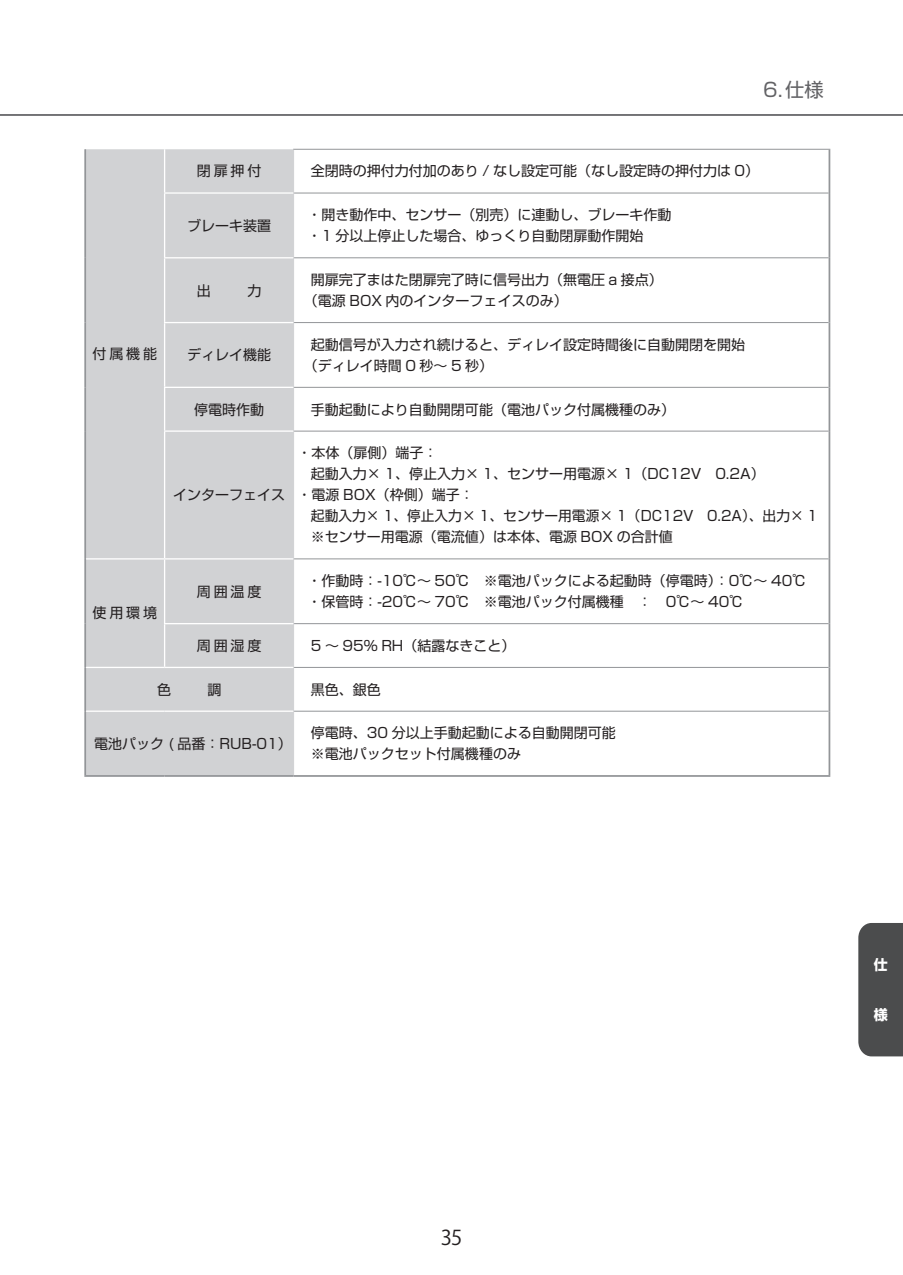
<style>
.page{position:relative;width:903px;height:1275px;background:#fff}
.page>*{position:absolute;margin:0;border:0;box-sizing:border-box;transform-origin:0 0}
.t1{font:20.3px "Koz Go Pro";color:#231f20}
.t2{font:19.25px "Shin Go Pro";color:#636366}
.t3{font:14px/21px "Shin Go Pro";color:#231f20}
.t4{font:700 14px "Shin Go Pro";color:#fff}
</style>
<div class="page">
<hr style="left:0;top:114px;width:903px;height:2px;background:#636366">
<div style="left:858px;top:923px;width:45px;height:133px;background:#4b4c4d"></div>
<div style="left:86px;top:149px;width:207px;height:518px;background:#d1d2d4"></div>
<div style="left:86px;top:668px;width:207px;height:107px;background:#d1d2d4"></div>
<hr style="left:293px;top:149px;width:537px;height:1px;background:#939598">
<hr style="left:294px;top:193px;width:534px;height:1px;background:#939598">
<hr style="left:294px;top:257px;width:534px;height:1px;background:#939598">
<hr style="left:294px;top:322px;width:534px;height:1px;background:#939598">
<hr style="left:294px;top:387px;width:534px;height:1px;background:#939598">
<hr style="left:294px;top:431px;width:534px;height:1px;background:#939598">
<hr style="left:294px;top:558px;width:534px;height:1px;background:#939598">
<hr style="left:294px;top:623px;width:534px;height:1px;background:#939598">
<hr style="left:294px;top:667px;width:534px;height:1px;background:#939598">
<hr style="left:294px;top:711px;width:534px;height:1px;background:#939598">
<hr style="left:293px;top:150px;width:1px;height:43px;background:#d1d2d4">
<hr style="left:293px;top:193px;width:1px;height:65px;background:#d1d2d4">
<hr style="left:293px;top:258px;width:1px;height:65px;background:#d1d2d4">
<hr style="left:293px;top:323px;width:1px;height:64px;background:#d1d2d4">
<hr style="left:293px;top:387px;width:1px;height:44px;background:#d1d2d4">
<hr style="left:293px;top:431px;width:1px;height:128px;background:#d1d2d4">
<hr style="left:293px;top:559px;width:1px;height:65px;background:#d1d2d4">
<hr style="left:293px;top:624px;width:1px;height:43px;background:#d1d2d4">
<hr style="left:293px;top:667px;width:1px;height:44px;background:#d1d2d4">
<hr style="left:293px;top:711px;width:1px;height:64px;background:#d1d2d4">
<hr style="left:84px;top:149px;width:2px;height:44px;background:#939598">
<hr style="left:84px;top:193px;width:2px;height:65px;background:#939598">
<hr style="left:84px;top:258px;width:2px;height:65px;background:#939598">
<hr style="left:84px;top:323px;width:2px;height:64px;background:#939598">
<hr style="left:84px;top:387px;width:2px;height:44px;background:#939598">
<hr style="left:84px;top:431px;width:2px;height:128px;background:#939598">
<hr style="left:828px;top:150px;width:2px;height:43px;background:#939598">
<hr style="left:828px;top:193px;width:2px;height:65px;background:#939598">
<hr style="left:828px;top:258px;width:2px;height:65px;background:#939598">
<hr style="left:828px;top:323px;width:2px;height:64px;background:#939598">
<hr style="left:828px;top:387px;width:2px;height:44px;background:#939598">
<hr style="left:828px;top:431px;width:2px;height:128px;background:#939598">
<hr style="left:84px;top:559px;width:2px;height:65px;background:#939598">
<hr style="left:84px;top:624px;width:2px;height:43px;background:#939598">
<hr style="left:828px;top:559px;width:2px;height:65px;background:#939598">
<hr style="left:828px;top:624px;width:2px;height:43px;background:#939598">
<hr style="left:84px;top:667px;width:2px;height:44px;background:#939598">
<hr style="left:828px;top:667px;width:2px;height:44px;background:#939598">
<hr style="left:84px;top:711px;width:2px;height:64px;background:#939598">
<hr style="left:828px;top:711px;width:2px;height:64px;background:#939598">
<hr style="left:294px;top:775px;width:536px;height:2px;background:#939598">
<hr style="left:84px;top:775px;width:81px;height:2px;background:#939598">
<hr style="left:165px;top:775px;width:129px;height:2px;background:#939598">
<hr style="left:164px;top:149px;width:1px;height:43px;background:#fff">
<hr style="left:164px;top:192px;width:129px;height:2px;background:#fff">
<hr style="left:164px;top:194px;width:1px;height:63px;background:#fff">
<hr style="left:164px;top:257px;width:129px;height:1px;background:#fff">
<hr style="left:164px;top:258px;width:1px;height:64px;background:#fff">
<hr style="left:164px;top:322px;width:129px;height:1px;background:#fff">
<hr style="left:164px;top:323px;width:1px;height:64px;background:#fff">
<hr style="left:164px;top:387px;width:129px;height:1px;background:#fff">
<hr style="left:164px;top:388px;width:1px;height:42px;background:#fff">
<hr style="left:164px;top:430px;width:129px;height:2px;background:#fff">
<hr style="left:164px;top:432px;width:1px;height:126px;background:#fff">
<hr style="left:86px;top:558px;width:79px;height:1px;background:#fff">
<hr style="left:165px;top:558px;width:128px;height:1px;background:#fff">
<hr style="left:164px;top:559px;width:1px;height:64px;background:#fff">
<hr style="left:164px;top:623px;width:129px;height:1px;background:#fff">
<hr style="left:164px;top:624px;width:1px;height:43px;background:#fff">
<hr style="left:86px;top:710px;width:79px;height:2px;background:#fff">
<hr style="left:165px;top:710px;width:128px;height:2px;background:#fff">
<h2 class="t2" style="left:763px;top:73px;width:62px">6.仕様</h2>
<p class="t3" style="left:93px;top:342px;width:66px">付属機能</p>
<p class="t3" style="left:93px;top:601px;width:66px">使用環境</p>
<p class="t3" style="left:197px;top:159px;width:66px">閉扉押付</p>
<p class="t3" style="left:311px;top:159px;width:450px">全閉時の押付力付加のあり / なし設定可能（なし設定時の押付力は 0）</p>
<p class="t3" style="left:187px;top:213px;width:86px">ブレーキ装置</p>
<p class="t3" style="left:307px;top:203px;width:365px">・開き動作中、センサー（別売）に連動し、ブレーキ作動・1 分以上停止した場合、ゆっくり自動閉扉動作開始</p>
<p class="t3" style="left:197px;top:278px;width:15px">出</p>
<p class="t3" style="left:247px;top:278px;width:15px">力</p>
<p class="t3" style="left:304px;top:267px;width:360px;text-indent:7px">開扉完了まはた閉扉完了時に信号出力（無電圧 a 接点）（電源 BOX 内のインターフェイスのみ）</p>
<p class="t3" style="left:187px;top:343px;width:86px">ディレイ機能</p>
<p class="t3" style="left:304px;top:332px;width:442px;text-indent:7px">起動信号が入力され続けると、ディレイ設定時間後に自動開閉を開始（ディレイ時間 0 秒～ 5 秒）</p>
<p class="t3" style="left:194px;top:397px;width:72px">停電時作動</p>
<p class="t3" style="left:311px;top:397px;width:365px">手動起動により自動開閉可能（電池パック付属機種のみ）</p>
<p class="t3" style="left:173px;top:483px;width:114px">インターフェイス</p>
<p class="t3" style="left:297px;top:441px;width:141px">・本体（扉側）端子：</p>
<p class="t3" style="left:311px;top:462px;width:455px">起動入力× 1、停止入力× 1、センサー用電源× 1（DC12V　0.2A）</p>
<p class="t3" style="left:297px;top:483px;width:178px">・電源 BOX（枠側）端子：</p>
<p class="t3" style="left:311px;top:504px;width:508px">起動入力× 1、停止入力× 1、センサー用電源× 1（DC12V　0.2A）、出力× 1</p>
<p class="t3" style="left:311px;top:525px;width:363px">※センサー用電源（電流値）は本体、電源 BOX の合計値</p>
<p class="t3" style="left:197px;top:579px;width:66px">周囲温度</p>
<p class="t3" style="left:307px;top:569px;width:500px">・作動時：-10℃～ 50℃　※電池パックによる起動時（停電時）：0℃～ 40℃・保管時：-20℃～ 70℃　※電池パック付属機種　：　0℃～ 40℃</p>
<p class="t3" style="left:197px;top:633px;width:66px">周囲湿度</p>
<p class="t3" style="left:311px;top:633px;width:206px">5 ～ 95％ RH（結露なきこと）</p>
<p class="t3" style="left:157px;top:677px;width:15px">色</p>
<p class="t3" style="left:208px;top:677px;width:15px">調</p>
<p class="t3" style="left:311px;top:677px;width:71px">黒色、銀色</p>
<p class="t3" style="left:94px;top:731px;width:199px">電池パック ( 品番：RUB-01）</p>
<p class="t3" style="left:311px;top:721px;width:306px">停電時、30 分以上手動起動による自動開閉可能※電池パックセット付属機種のみ</p>
<p class="t4" style="left:874px;top:953px;width:15px">仕</p>
<p class="t4" style="left:874px;top:1004px;width:15px">様</p>
<h1 class="t1" style="left:441px;top:1224px;width:23px">35</h1>
</div>
